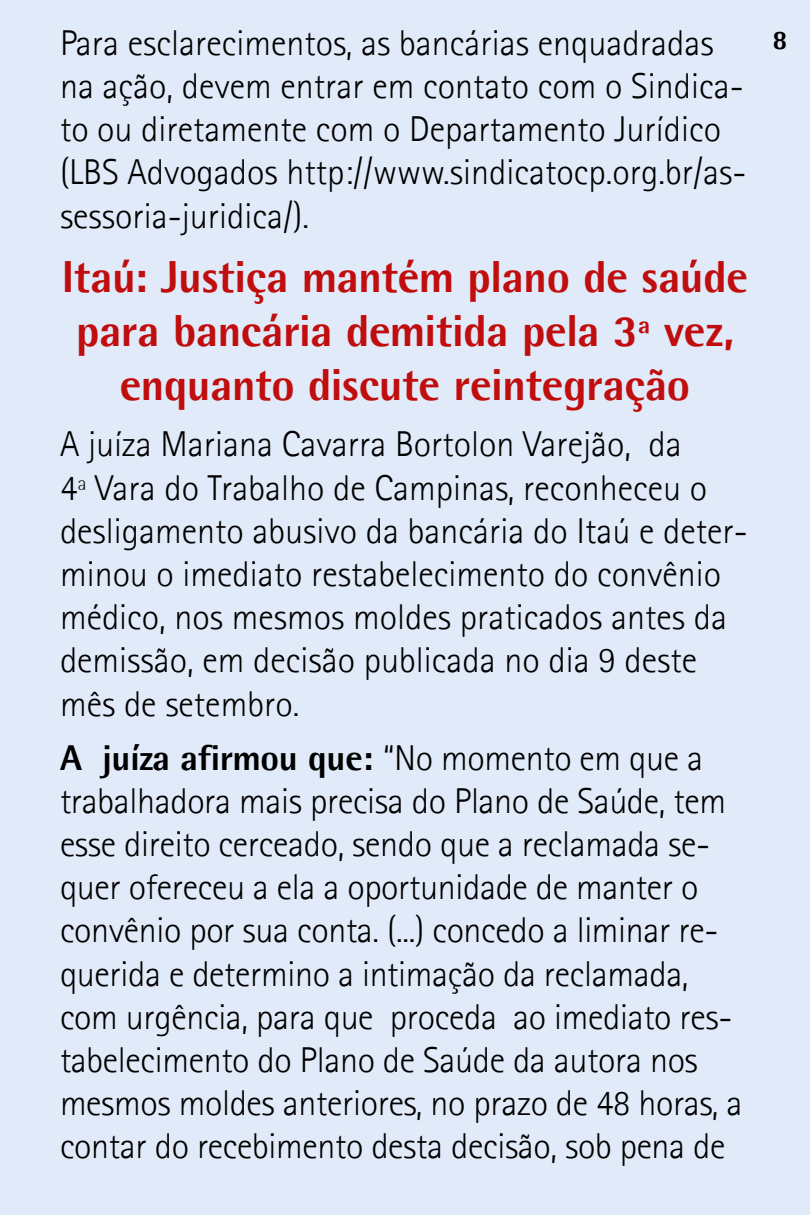
<style>
.page{position:relative;width:810px;height:1215px;background:#e1eaf8}
.page>*{position:absolute;margin:0;border:0;box-sizing:border-box;transform-origin:0 0}
.t1{font:700 45px/54px "Rotis Ext";letter-spacing:-.01em;color:#c00d0e;text-align:center}
.t2{font:300 36px/43.2px "Agfa Rotis Sans Serif";color:#000}
.t3{font:700 36px "Rotis Ext";letter-spacing:-.01em;color:#000}
.t4{font:700 27px "Rotis Ext";color:#000}
.s1{font-family:"Agfa Rotis Sans Serif";font-weight:300}
</style>
<div class="page">
<p class="t2" style="left:60px;top:21px;width:688px">Para esclarecimentos, as bancárias enquadradas na ação, devem entrar em contato com o Sindica&shy;to ou diretamente com o Departamento Jurídico (LBS Advogados http://www.sindicatocp.org.br/as&shy;sessoria-juridica/).</p>
<p class="t1" style="left:62px;top:250px;width:688px">Itaú: Justiça mantém plano de saúde para bancária demitida pela 3ª vez, enquanto discute reintegração</p>
<p class="t2" style="left:60px;top:423px;width:689px">A juíza Mariana Cavarra Bortolon Varejão, da<br>4ª Vara do Trabalho de Campinas, reconheceu o desligamento abusivo da bancária do Itaú e deter&shy;minou o imediato restabelecimento do convênio médico, nos mesmos moldes praticados antes da demissão, em decisão publicada no dia 9 deste mês de setembro.</p>
<p class="t3" style="left:60px;top:735px;width:645px">A juíza afirmou que: <span class="s1">“No momento em que a</span></p>
<p class="t2" style="left:60px;top:779px;width:684px">trabalhadora mais precisa do Plano de Saúde, tem esse direito cerceado, sendo que a reclamada se&shy;quer ofereceu a ela a oportunidade de manter o convênio por sua conta. (...) concedo a liminar re&shy;querida e determino a intimação da reclamada, com urgência, para que proceda ao imediato res&shy;tabelecimento do Plano de Saúde da autora nos mesmos moldes anteriores, no prazo de 48 horas, a contar do recebimento desta decisão, sob pena de</p>
<p class="t4" style="left:772px;top:23px;width:17px">8</p>
</div>
